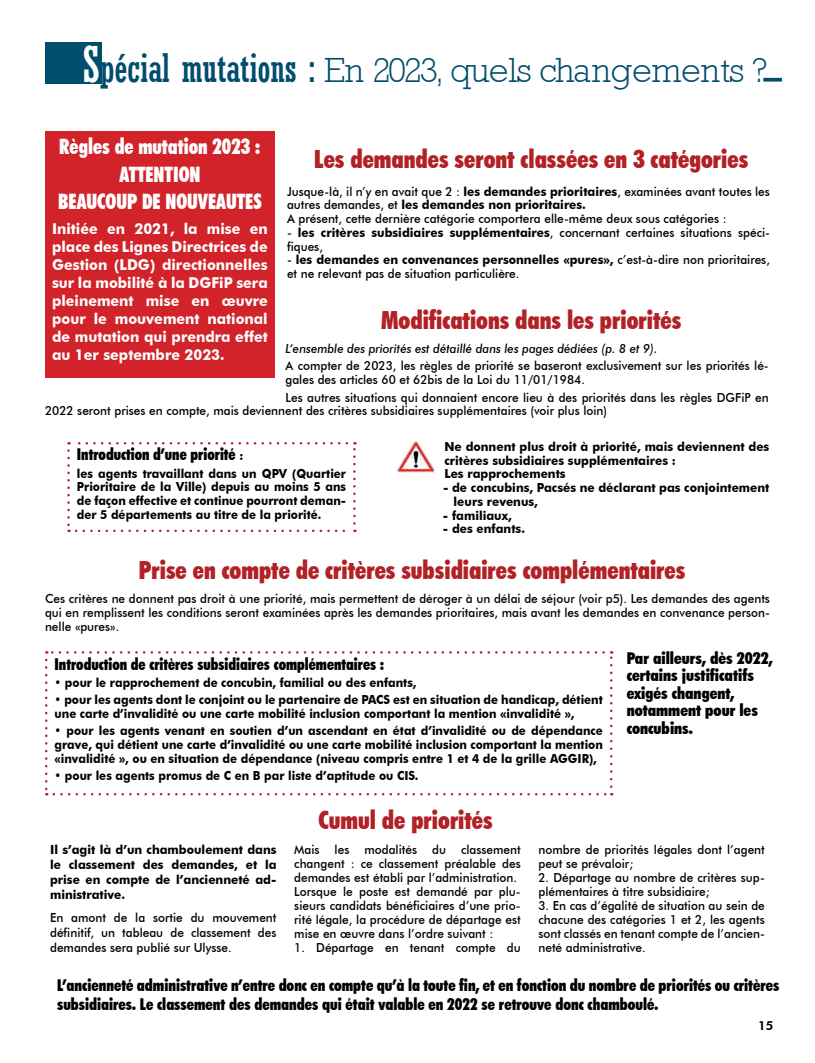
<style>
.page{position:relative;width:815px;height:1063px;background:#fff}
.page>*{position:absolute;margin:0;border:0;box-sizing:border-box;transform-origin:0 0}
.t1{font:35px "Astute Light SSK";letter-spacing:-.01em;color:#004d6d}
.t2{font:900 condensed 25px "Futura BT";color:#b22126;scale:.95 1}
.t3{font:900 condensed 21.25px/27.2px "Futura BT";color:#fff;text-align:center;scale:.9 1}
.t4{font:900 condensed 16.25px/19.5px "Futura BT";color:#000;scale:.95 1}
.t5{font:900 condensed 16.25px/17.5px "Futura BT";color:#000}
.t6{font:900 condensed 16.25px "Futura BT";color:#000;scale:.92 1}
.t7{font:700 15px/18px "Futura BT";color:#fff;text-align:justify;scale:.95 1}
.t8{font:500 12.5px/14px "Futura BT";color:#000;scale:.95 1}
.t9{font:700 12.5px/13.8px "Futura BT";color:#000;text-align:justify;scale:.92 1}
.t10{font:700 12.5px/13.8px "Futura BT";color:#000;scale:.95 1}
.t11{font:italic 500 12.5px "Futura BT";color:#000;scale:.95 1}
.t12{font:800 12.5px "Futura BT";color:#000}
.s1{font-family:"Astute Condensed S Si Condensed";font-size:48.12px;color:#fff}
.s2{font-family:"Astute Condensed S Si Condensed";font-size:38.5px}
.s3{font-weight:700}
.s4{font-weight:700;font-stretch:normal;font-size:12.5px}
</style>
<div class="page">
<svg style="left:763px;top:78px;width:19px;height:4px"></svg>
<div style="left:45px;top:42px;width:56px;height:42px;background:#004d6d"></div>
<img style="left:397px;top:441px;width:38px;height:32px">
<svg style="left:67px;top:451px;width:3px;height:81px"></svg>
<svg style="left:76px;top:530px;width:279px;height:2px"></svg>
<svg style="left:353px;top:442px;width:3px;height:82px"></svg>
<svg style="left:69px;top:442px;width:278px;height:3px"></svg>
<svg style="left:45px;top:660px;width:3px;height:135px"></svg>
<svg style="left:54px;top:793px;width:558px;height:2px"></svg>
<svg style="left:610px;top:651px;width:2px;height:136px"></svg>
<svg style="left:46px;top:651px;width:558px;height:3px"></svg>
<div style="left:45px;top:131px;width:230px;height:246px;background:#d2232a"></div>
<h1 class="t1" style="left:82px;top:50px;width:685px"><span class="s1">S</span><span class="s2">pécial mutations :</span> En 2023, quels changements ?</h1>
<h3 class="t3" style="left:58px;top:133px;width:228px">Règles de mutation 2023 :<br>ATTENTION<br>BEAUCOUP DE NOUVEAUTES</h3>
<p class="t7" style="left:52px;top:220px;width:229px">Initiée en 2021, la mise en place des Lignes Directrices de Gestion (LDG) directionnelles sur la mobilité à la DGFiP sera pleinement mise en œuvre pour le mouvement national de mutation qui prendra effet au 1er septembre 2023.</p>
<h2 class="t2" style="left:314px;top:144px;width:459px">Les demandes seront classées en 3 catégories</h2>
<p class="t8" style="left:287px;top:184px;width:510px">Jusque-là, il n’y en avait que 2 : <span class="s3">les demandes prioritaires</span>, examinées avant toutes les autres demandes, et <span class="s3">les demandes non prioritaires.<br></span>A présent, cette dernière catégorie comportera elle-même deux sous catégories :</p>
<p class="t8" style="left:287px;top:225px;width:510px">- <span class="s3">les critères subsidiaires supplémentaires</span>, concernant certaines situations spéci&shy;fiques,</p>
<p class="t8" style="left:287px;top:253px;width:510px">- <span class="s3">les demandes en convenances personnelles «pures»,</span> c’est-à-dire non prioritaires, et ne relevant pas de situation particulière.</p>
<h2 class="t2" style="left:381px;top:305px;width:318px">Modifications dans les priorités</h2>
<p class="t11" style="left:285px;top:341px;width:393px">L’ensemble des priorités est détaillé dans les pages dédiées (p. 8 et 9).</p>
<p class="t8" style="left:285px;top:359px;width:510px">A compter de 2023, les règles de priorité se baseront exclusivement sur les priorités lé&shy;gales des articles 60 et 62bis de la Loi du 11/01/1984.</p>
<p class="t8" style="left:45px;top:390px;width:763px;text-indent:240px">Les autres situations qui donnaient encore lieu à des priorités dans les règles DGFiP en<br>2022 seront prises en compte, mais deviennent des critères subsidiaires supplémentaires (voir plus loin)</p>
<h3 class="t6" style="left:77px;top:445px;width:182px">Introduction d’une priorité <span class="s4">:</span></h3>
<p class="t9" style="left:77px;top:466px;width:294px">les agents travaillant dans un QPV (Quartier Prioritaire de la Ville) depuis au moins 5 ans de façon effective et continue pourront deman&shy;der 5 départements au titre de la priorité.</p>
<p class="t10" style="left:444px;top:439px;width:344px">Ne donnent plus droit à priorité, mais deviennent des critères subsidiaires supplémentaires :<br>Les rapprochements</p>
<p class="t10" style="left:454px;top:481px;width:334px;text-indent:-10px">- de concubins, Pacsés ne déclarant pas conjointement leurs revenus,</p>
<p class="t10" style="left:443px;top:508px;width:74px">- familiaux,</p>
<p class="t10" style="left:443px;top:522px;width:88px">- des enfants.</p>
<h2 class="t2" style="left:139px;top:555px;width:577px">Prise en compte de critères subsidiaires complémentaires</h2>
<p class="t8" style="left:45px;top:592px;width:765px;text-align:justify">Ces critères ne donnent pas droit à une priorité, mais permettent de déroger à un délai de séjour (voir p5). Les demandes des agents qui en remplissent les conditions seront examinées après les demandes prioritaires, mais avant les demandes en convenance person&shy;nelle «pures».</p>
<h3 class="t6" style="left:55px;top:654px;width:360px">Introduction de critères subsidiaires complémentaires :</h3>
<p class="t9" style="left:55px;top:675px;width:395px">• pour le rapprochement de concubin, familial ou des enfants,</p>
<p class="t9" style="left:55px;top:693px;width:597px">• pour les agents dont le conjoint ou le partenaire de PACS est en situation de handicap, détient une carte d’invalidité ou une carte mobilité inclusion comportant la mention «invalidité »,</p>
<p class="t9" style="left:55px;top:724px;width:598px">• pour les agents venant en soutien d’un ascendant en état d’invalidité ou de dépendance grave, qui détient une carte d’invalidité ou une carte mobilité inclusion comportant la mention «invalidité », ou en situation de dépendance (niveau compris entre 1 et 4 de la grille AGGIR),</p>
<p class="t9" style="left:55px;top:769px;width:397px">• pour les agents promus de C en B par liste d’aptitude ou CIS.</p>
<h3 class="t5" style="left:627px;top:649px;width:148px">Par ailleurs, dès 2022, certains justificatifs exigés changent, notamment pour les concubins.</h3>
<h2 class="t2" style="left:319px;top:805px;width:185px">Cumul de priorités</h2>
<p class="t8" style="left:538px;top:842px;width:240px">nombre de priorités légales dont l’agent peut se prévaloir;</p>
<p class="t8" style="left:538px;top:870px;width:240px">2. Départage au nombre de critères sup&shy;plémentaires à titre subsidiaire;</p>
<p class="t8" style="left:538px;top:898px;width:240px;text-align:justify">3. En cas d’égalité de situation au sein de chacune des catégories 1 et 2, les agents sont classés en tenant compte de l’ancien&shy;neté administrative.</p>
<h3 class="t4" style="left:57px;top:975px;width:762px">L’ancienneté administrative n’entre donc en compte qu’à la toute fin, et en fonction du nombre de priorités ou critères subsidiaires. Le classement des demandes qui était valable en 2022 se retrouve donc chamboulé.</h3>
<p class="t10" style="left:50px;top:841px;width:240px;line-height:15.2px;text-align:justify">Il s’agit là d’un chamboulement dans le classement des demandes, et la prise en compte de l’ancienneté ad&shy;ministrative.</p>
<p class="t8" style="left:50px;top:909px;width:240px;line-height:15.2px;text-align:justify">En amont de la sortie du mouvement définitif, un tableau de classement des demandes sera publié sur Ulysse.</p>
<p class="t8" style="left:294px;top:842px;width:240px">Mais les modalités du classement changent : ce classement préalable des demandes est établi par l’administration.<br>Lorsque le poste est demandé par plu&shy;sieurs candidats bénéficiaires d’une prio&shy;rité légale, la procédure de départage est mise en œuvre dans l’ordre suivant :</p>
<p class="t8" style="left:294px;top:940px;width:240px">1. Départage en tenant compte du</p>
<p class="t12" style="left:758px;top:1018px;width:17px">15</p>
</div>
